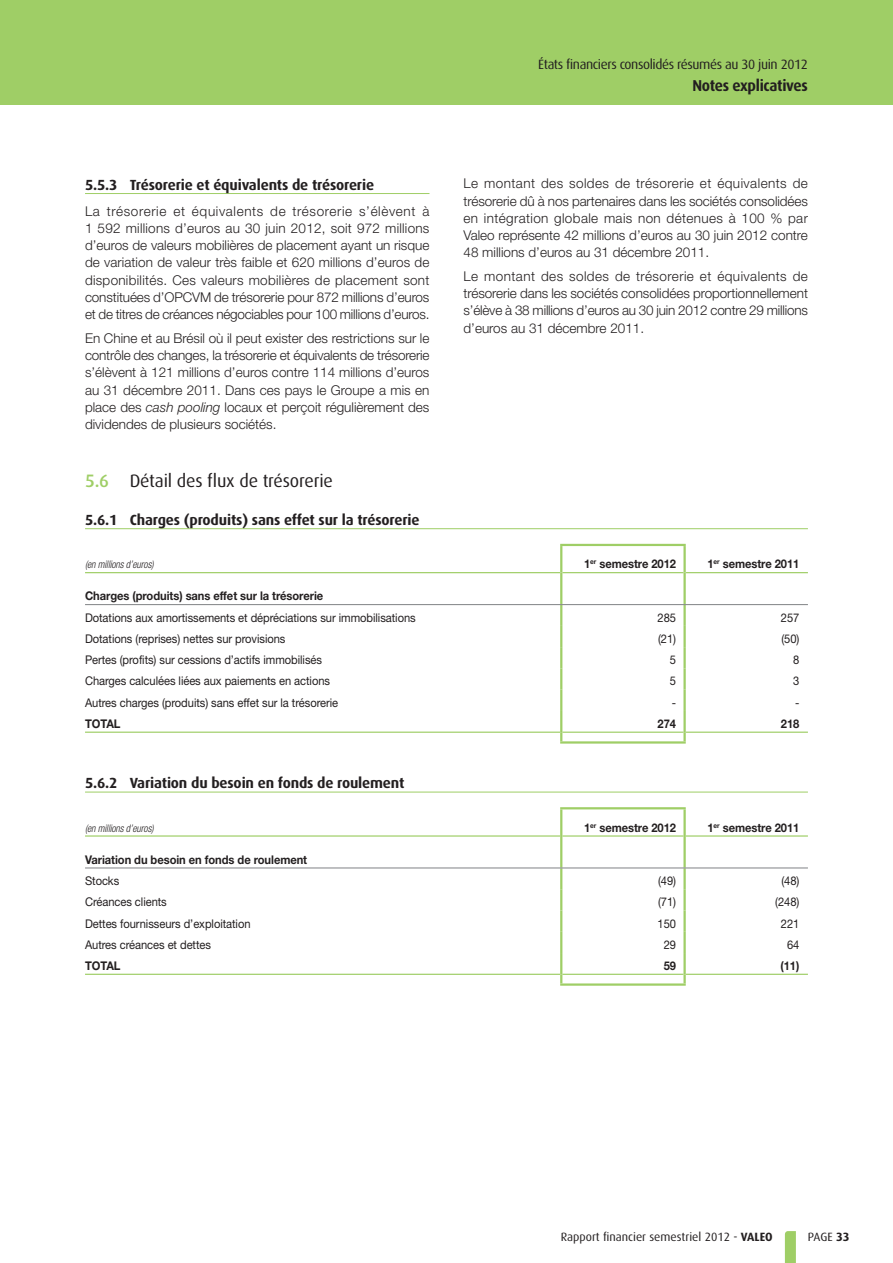
<style>
.page{position:relative;width:893px;height:1263px;background:#fff}
.page>*{position:absolute;margin:0;border:0;box-sizing:border-box;transform-origin:0 0}
.t1{font:18px "Dax";letter-spacing:-.01em;color:#231f20}
.t2{font:700 15.75px "Dax";letter-spacing:-.02em;color:#231f20;scale:.95 1}
.t3{font:700 14.7px "Dax";letter-spacing:-.01em;color:#231f20}
.t4{font:300 13.5px/17.2px "Helvetica Neue LT Std";color:#231f20;text-align:justify}
.t5{font:13.5px "Dax";letter-spacing:-.03em;color:#231f20}
.t6{font:12px "Helvetica Neue LT Std";letter-spacing:-.005em;color:#231f20;scale:.93 1}
.t7{font:700 12px "Helvetica Neue LT Std";letter-spacing:-.005em;color:#231f20;scale:.93 1}
.t8{font:12px "Dax";color:#231f20}
.t9{font:italic 300 condensed 10.5px "Helvetica Neue LT Std";letter-spacing:-.005em;color:#231f20;scale:.93 1}
.s1{font-style:italic}
.s2{font-weight:500;color:#9fce66}
.s3{font-weight:700}
</style>
<div class="page">
<svg style="left:785px;top:1231px;width:11px;height:32px"></svg>
<div style="left:0;top:0;width:893px;height:104px;background:#9fce66"></div>
<hr style="left:85px;top:193px;width:344px;height:1px;background:#9fce66">
<hr style="left:85px;top:528px;width:723px;height:1px;background:#9fce66">
<hr style="left:85px;top:792px;width:723px;height:1px;background:#9fce66">
<hr style="left:85px;top:572px;width:475px;height:1px;background:#9fce66">
<hr style="left:562px;top:572px;width:121px;height:1px;background:#9fce66">
<hr style="left:686px;top:572px;width:122px;height:1px;background:#9fce66">
<hr style="left:85px;top:732px;width:475px;height:1px;background:#9fce66">
<hr style="left:562px;top:732px;width:121px;height:1px;background:#9fce66">
<hr style="left:686px;top:732px;width:122px;height:1px;background:#9fce66">
<hr style="left:560px;top:544px;width:126px;height:2px;background:#9fce66">
<hr style="left:560px;top:546px;width:2px;height:27px;background:#9fce66">
<hr style="left:683px;top:546px;width:3px;height:27px;background:#9fce66">
<hr style="left:560px;top:573px;width:2px;height:31px;background:#9fce66">
<hr style="left:683px;top:573px;width:3px;height:31px;background:#9fce66">
<hr style="left:560px;top:605px;width:2px;height:21px;background:#9fce66">
<hr style="left:683px;top:605px;width:3px;height:21px;background:#9fce66">
<hr style="left:560px;top:626px;width:2px;height:21px;background:#9fce66">
<hr style="left:683px;top:626px;width:3px;height:21px;background:#9fce66">
<hr style="left:560px;top:647px;width:2px;height:21px;background:#9fce66">
<hr style="left:683px;top:647px;width:3px;height:21px;background:#9fce66">
<hr style="left:560px;top:668px;width:2px;height:22px;background:#9fce66">
<hr style="left:683px;top:668px;width:3px;height:22px;background:#9fce66">
<hr style="left:560px;top:690px;width:2px;height:21px;background:#9fce66">
<hr style="left:683px;top:690px;width:3px;height:21px;background:#9fce66">
<hr style="left:560px;top:711px;width:2px;height:21px;background:#9fce66">
<hr style="left:683px;top:711px;width:3px;height:21px;background:#9fce66">
<svg style="left:560px;top:732px;width:2px;height:9px"></svg>
<svg style="left:683px;top:732px;width:3px;height:9px"></svg>
<hr style="left:560px;top:741px;width:126px;height:3px;background:#9fce66">
<hr style="left:85px;top:604px;width:723px;height:1px;background:#808285">
<hr style="left:85px;top:835px;width:475px;height:2px;background:#9fce66">
<hr style="left:562px;top:835px;width:121px;height:2px;background:#9fce66">
<hr style="left:686px;top:835px;width:122px;height:2px;background:#9fce66">
<hr style="left:85px;top:974px;width:475px;height:1px;background:#9fce66">
<hr style="left:562px;top:974px;width:121px;height:1px;background:#9fce66">
<hr style="left:686px;top:974px;width:122px;height:1px;background:#9fce66">
<hr style="left:560px;top:807px;width:126px;height:2px;background:#9fce66">
<hr style="left:560px;top:809px;width:2px;height:27px;background:#9fce66">
<hr style="left:683px;top:809px;width:3px;height:27px;background:#9fce66">
<hr style="left:560px;top:836px;width:2px;height:31px;background:#9fce66">
<hr style="left:683px;top:836px;width:3px;height:31px;background:#9fce66">
<hr style="left:560px;top:868px;width:2px;height:21px;background:#9fce66">
<hr style="left:683px;top:868px;width:3px;height:21px;background:#9fce66">
<hr style="left:560px;top:889px;width:2px;height:21px;background:#9fce66">
<hr style="left:683px;top:889px;width:3px;height:21px;background:#9fce66">
<hr style="left:560px;top:910px;width:2px;height:22px;background:#9fce66">
<hr style="left:683px;top:910px;width:3px;height:22px;background:#9fce66">
<hr style="left:560px;top:932px;width:2px;height:21px;background:#9fce66">
<hr style="left:683px;top:932px;width:3px;height:21px;background:#9fce66">
<hr style="left:560px;top:953px;width:2px;height:21px;background:#9fce66">
<hr style="left:683px;top:953px;width:3px;height:21px;background:#9fce66">
<svg style="left:560px;top:974px;width:2px;height:9px"></svg>
<svg style="left:683px;top:974px;width:3px;height:9px"></svg>
<hr style="left:560px;top:983px;width:126px;height:3px;background:#9fce66">
<hr style="left:85px;top:867px;width:723px;height:1px;background:#808285">
<p class="t3" style="left:85px;top:178px;width:291px">5.5.3 Trésorerie et équivalents de trésorerie</p>
<p class="t4" style="left:85px;top:204px;width:346px">La trésorerie et équivalents de trésorerie s’élèvent à 1 592 millions d’euros au 30 juin 2012, soit 972 millions d’euros de valeurs mobilières de placement ayant un risque de variation de valeur très faible et 620 millions d’euros de disponibilités. Ces valeurs mobilières de placement sont constituées d’OPCVM de trésorerie pour 872 millions d’euros et de titres de créances négociables pour 100 millions d’euros.</p>
<p class="t4" style="left:85px;top:331px;width:346px">En Chine et au Brésil où il peut exister des restrictions sur le contrôle des changes, la trésorerie et équivalents de trésorerie s’élèvent à 121 millions d’euros contre 114 millions d’euros au 31 décembre 2011. Dans ces pays le Groupe a mis en place des <span class="s1">cash pooling</span> locaux et perçoit régulièrement des dividendes de plusieurs sociétés .</p>
<p class="t5" style="left:538px;top:59px;width:271px">États financiers consolidés résumés au 30 juin 2012</p>
<p class="t2" style="left:692px;top:79px;width:123px">Notes explicatives</p>
<p class="t4" style="left:463px;top:176px;width:346px">Le montant des soldes de trésorerie et équivalents de trésorerie dû à nos partenaires dans les sociétés consolidées en intégration globale mais non détenues à 100 % par Valeo représente 42 millions d’euros au 30 juin 2012 contre 48 millions d’euros au 31 décembre 2011.</p>
<p class="t4" style="left:463px;top:269px;width:346px">Le montant des soldes de trésorerie et équivalents de trésorerie dans les sociétés consolidées proportionnellement s’élève à 38 millions d’euros au 30 juin 2012 contre 29 millions d’euros au 31 décembre 2011.</p>
<h1 class="t1" style="left:85px;top:473px;width:249px"><span class="s2">5.6</span> Détail des flux de trésorerie</h1>
<p class="t3" style="left:85px;top:514px;width:336px">5.6.1 Charges (produits) sans effet sur la trésorerie</p>
<p class="t9" style="left:85px;top:561px;width:75px">(en millions d’euros)</p>
<p class="t7" style="left:584px;top:560px;width:100px">1<sup>er</sup> semestre 2012</p>
<p class="t7" style="left:707px;top:560px;width:100px">1<sup>er</sup> semestre 2011</p>
<p class="t7" style="left:85px;top:592px;width:258px">Charges (produits) sans effet sur la trésorerie</p>
<p class="t6" style="left:85px;top:613px;width:357px">Dotations aux amortissements et dépréciations sur immobilisations</p>
<p class="t6" style="left:658px;top:613px;width:21px">285</p>
<p class="t6" style="left:781px;top:613px;width:21px">257</p>
<p class="t6" style="left:85px;top:634px;width:217px">Dotations (reprises) nettes sur provisions</p>
<p class="t6" style="left:658px;top:634px;width:21px">(21)</p>
<p class="t6" style="left:781px;top:634px;width:21px">(50)</p>
<p class="t6" style="left:85px;top:655px;width:256px">Pertes (profits) sur cessions d’actifs immobilisés</p>
<p class="t6" style="left:670px;top:655px;width:8px">5</p>
<p class="t6" style="left:793px;top:655px;width:8px">8</p>
<p class="t6" style="left:85px;top:677px;width:265px">Charges calculées liées aux paiements en actions</p>
<p class="t6" style="left:670px;top:677px;width:8px">5</p>
<p class="t6" style="left:793px;top:677px;width:8px">3</p>
<p class="t6" style="left:85px;top:698px;width:274px">Autres charges (produits) sans effet sur la trésorerie</p>
<p class="t6" style="left:672px;top:698px;width:6px">-</p>
<p class="t6" style="left:795px;top:698px;width:6px">-</p>
<p class="t7" style="left:85px;top:719px;width:40px">TOTAL</p>
<p class="t7" style="left:658px;top:719px;width:21px">274</p>
<p class="t7" style="left:781px;top:719px;width:21px">218</p>
<p class="t3" style="left:85px;top:777px;width:321px">5.6.2 Variation du besoin en fonds de roulement</p>
<p class="t9" style="left:85px;top:824px;width:75px">(en millions d’euros)</p>
<p class="t7" style="left:584px;top:823px;width:100px">1<sup>er</sup> semestre 2012</p>
<p class="t7" style="left:707px;top:823px;width:100px">1<sup>er</sup> semestre 2011</p>
<p class="t7" style="left:85px;top:855px;width:240px">Variation du besoin en fonds de roulement</p>
<p class="t6" style="left:85px;top:876px;width:38px">Stocks</p>
<p class="t6" style="left:658px;top:876px;width:21px">(49 )</p>
<p class="t6" style="left:781px;top:876px;width:21px">(48)</p>
<p class="t6" style="left:85px;top:898px;width:89px">Créances clients</p>
<p class="t6" style="left:658px;top:898px;width:21px">(71 )</p>
<p class="t6" style="left:775px;top:898px;width:28px">(248)</p>
<p class="t6" style="left:85px;top:919px;width:180px">Dettes fournisseurs d’exploitation</p>
<p class="t6" style="left:658px;top:919px;width:21px">150</p>
<p class="t6" style="left:781px;top:919px;width:21px">221</p>
<p class="t6" style="left:85px;top:940px;width:137px">Autres créances et dettes</p>
<p class="t6" style="left:664px;top:940px;width:15px">29</p>
<p class="t6" style="left:787px;top:940px;width:15px">64</p>
<p class="t7" style="left:85px;top:961px;width:40px">TOTAL</p>
<p class="t7" style="left:664px;top:961px;width:15px">59</p>
<p class="t7" style="left:781px;top:961px;width:22px">(11)</p>
<p class="t8" style="left:561px;top:1232px;width:213px">Rapport financier semestriel 2012 - <span class="s3">VALEO</span></p>
<p class="t8" style="left:808px;top:1231px;width:43px">PAGE <span class="s3">33</span></p>
</div>
